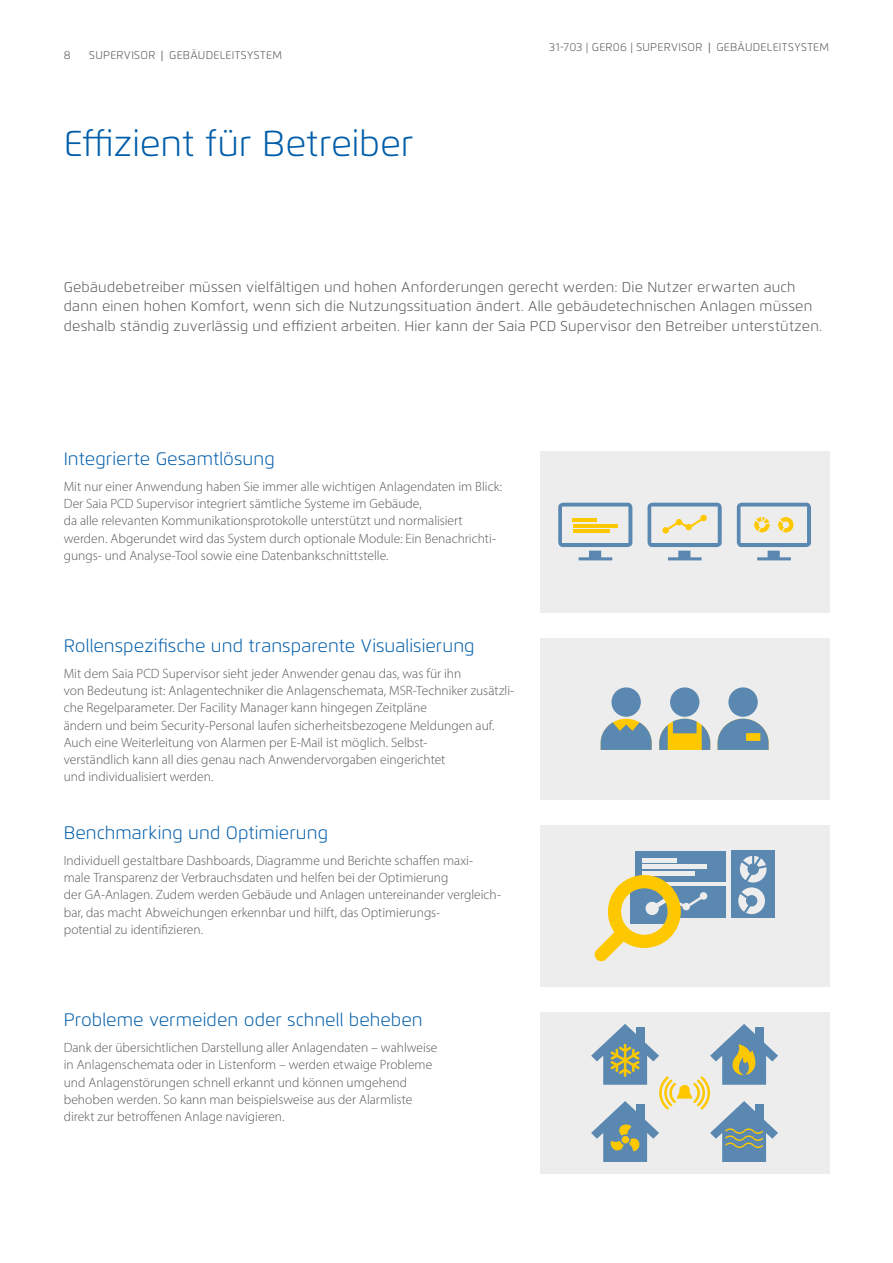
<style>
.page{position:relative;width:893px;height:1263px;background:#fff}
.page>*{position:absolute;margin:0;border:0;box-sizing:border-box;transform-origin:0 0}
.Headlines{font:300 36px "Flexo";letter-spacing:-.005em;color:#005da9}
.copy_Head{font:300 18px "Flexo";color:#005da9}
.Lauftext_Myriad_Pro{font:300 14.25px/19.5px "Flexo";letter-spacing:.015em;color:#575756}
.Lauftext_Myriad_Pro-2{font:300 13.5px/17.2px "Myriad Pro";color:#575756}
.Lauftext_Myriad_Pro-3{font:300 11.25px "Flexo";letter-spacing:.025em;color:#575756}
.s1{font-weight:400}
</style>
<div class="page">
<div style="left:540px;top:638px;width:289px;height:161px;background:#ededed"></div>
<div style="left:540px;top:451px;width:289px;height:161px;background:#ededed"></div>
<div style="left:540px;top:825px;width:289px;height:161px;background:#ededed"></div>
<div style="left:540px;top:1012px;width:289px;height:162px;background:#ededed"></div>
<div style="left:731px;top:850px;width:44px;height:68px;background:#5a88b1"></div>
<div style="left:636px;top:886px;width:90px;height:32px;background:#5a88b1"></div>
<div style="left:636px;top:851px;width:90px;height:30px;background:#5a88b1"></div>
<hr style="left:642px;top:858px;width:35px;height:4px;background:#ededed">
<hr style="left:642px;top:865px;width:64px;height:4px;background:#ededed">
<hr style="left:642px;top:871px;width:52px;height:4px;background:#ededed">
<svg style="left:738px;top:856px;width:28px;height:58px"></svg>
<svg style="left:595px;top:875px;width:113px;height:86px"></svg>
<svg style="left:558px;top:503px;width:74px;height:57px"></svg>
<hr style="left:573px;top:518px;width:24px;height:4px;background:#fec800">
<hr style="left:573px;top:524px;width:44px;height:3px;background:#fec800">
<hr style="left:573px;top:530px;width:36px;height:3px;background:#fec800">
<svg style="left:647px;top:503px;width:75px;height:57px"></svg>
<div style="left:662px;top:527px;width:7px;height:7px;background:#fec800;border-radius:3px"></div>
<svg style="left:675px;top:519px;width:7px;height:7px"></svg>
<div style="left:685px;top:524px;width:7px;height:7px;background:#fec800;border-radius:3px"></div>
<div style="left:700px;top:514px;width:7px;height:7px;background:#fec800;border-radius:3px"></div>
<svg style="left:737px;top:503px;width:74px;height:57px"></svg>
<svg style="left:659px;top:687px;width:51px;height:63px"></svg>
<svg style="left:601px;top:687px;width:51px;height:63px"></svg>
<svg style="left:718px;top:687px;width:51px;height:63px"></svg>
<svg style="left:591px;top:1024px;width:187px;height:138px"></svg>
<p class="Lauftext_Myriad_Pro-3" style="left:64px;top:48px;width:8px">8</p>
<p class="Lauftext_Myriad_Pro-3" style="left:89px;top:48px;width:194px">SUPERVISOR <span class="s1">|</span> GEBÄUDELEITSYSTEM</p>
<p class="Headlines" style="left:64px;top:122px;width:351px">Effizient für Betreiber</p>
<p class="Lauftext_Myriad_Pro-3" style="left:549px;top:41px;width:281px">31-703 | GER06 | SUPERVISOR <span class="s1">|</span> GEBÄUDELEITSYSTEM</p>
<p class="Lauftext_Myriad_Pro" style="left:64px;top:277px;width:760px">Gebäudebetreiber müssen vielfältigen und hohen Anforderungen gerecht werden: Die Nutzer erwarten auch dann einen hohen Komfort, wenn sich die Nutzungssituation ändert. Alle gebäudetechnischen Anlagen müssen deshalb ständig zuverlässig und effizient arbeiten. Hier kann der Saia PCD Supervisor den Betreiber unterstützen.</p>
<p class="copy_Head" style="left:64px;top:448px;width:212px">Integrierte Gesamtlösung</p>
<p class="Lauftext_Myriad_Pro-2" style="left:64px;top:477px;width:440px">Mit nur einer Anwendung haben Sie immer alle wichtigen Anlagendaten im Blick:<br>Der Saia PCD Supervisor integriert sämtliche Systeme im Gebäude,<br>da alle relevanten Kommunikationsprotokolle unterstützt und normalisiert werden. Abgerundet wird das System durch optionale Module: Ein Benachrichti&shy;gungs- und Analyse-Tool sowie eine Datenbankschnittstelle.</p>
<p class="copy_Head" style="left:64px;top:635px;width:412px">Rollenspezifische und transparente Visualisierung</p>
<p class="Lauftext_Myriad_Pro-2" style="left:64px;top:665px;width:452px">Mit dem Saia PCD Supervisor sieht jeder Anwender genau das, was für ihn<br>von Bedeutung ist: Anlagentechniker die Anlagenschemata, MSR-Techniker zusätzli&shy;che Regelparameter. Der Facility Manager kann hingegen Zeitpläne<br>ändern und beim Security-Personal laufen sicherheitsbezogene Meldungen auf.<br>Auch eine Weiterleitung von Alarmen per E-Mail ist möglich. Selbst-<br>verständlich kann all dies genau nach Anwendervorgaben eingerichtet<br>und individualisiert werden.</p>
<p class="copy_Head" style="left:64px;top:822px;width:266px">Benchmarking und Optimierung</p>
<p class="Lauftext_Myriad_Pro-2" style="left:64px;top:852px;width:439px">Individuell gestaltbare Dashboards, Diagramme und Berichte schaffen maxi&shy;male Transparenz der Verbrauchsdaten und helfen bei der Optimierung<br>der GA-Anlagen. Zudem werden Gebäude und Anlagen untereinander vergleich&shy;bar, das macht Abweichungen erkennbar und hilft, das Optimierungs-<br>potential zu identifizieren.</p>
<p class="copy_Head" style="left:64px;top:1009px;width:360px">Probleme vermeiden oder schnell beheben</p>
<p class="Lauftext_Myriad_Pro-2" style="left:64px;top:1039px;width:375px">Dank der übersichtlichen Darstellung aller Anlagendaten – wahlweise in Anlagenschemata oder in Listenform – werden etwaige Probleme und Anlagenstörungen schnell erkannt und können umgehend behoben werden. So kann man beispielsweise aus der Alarmliste direkt zur betroffenen Anlage navigieren.</p>
</div>
